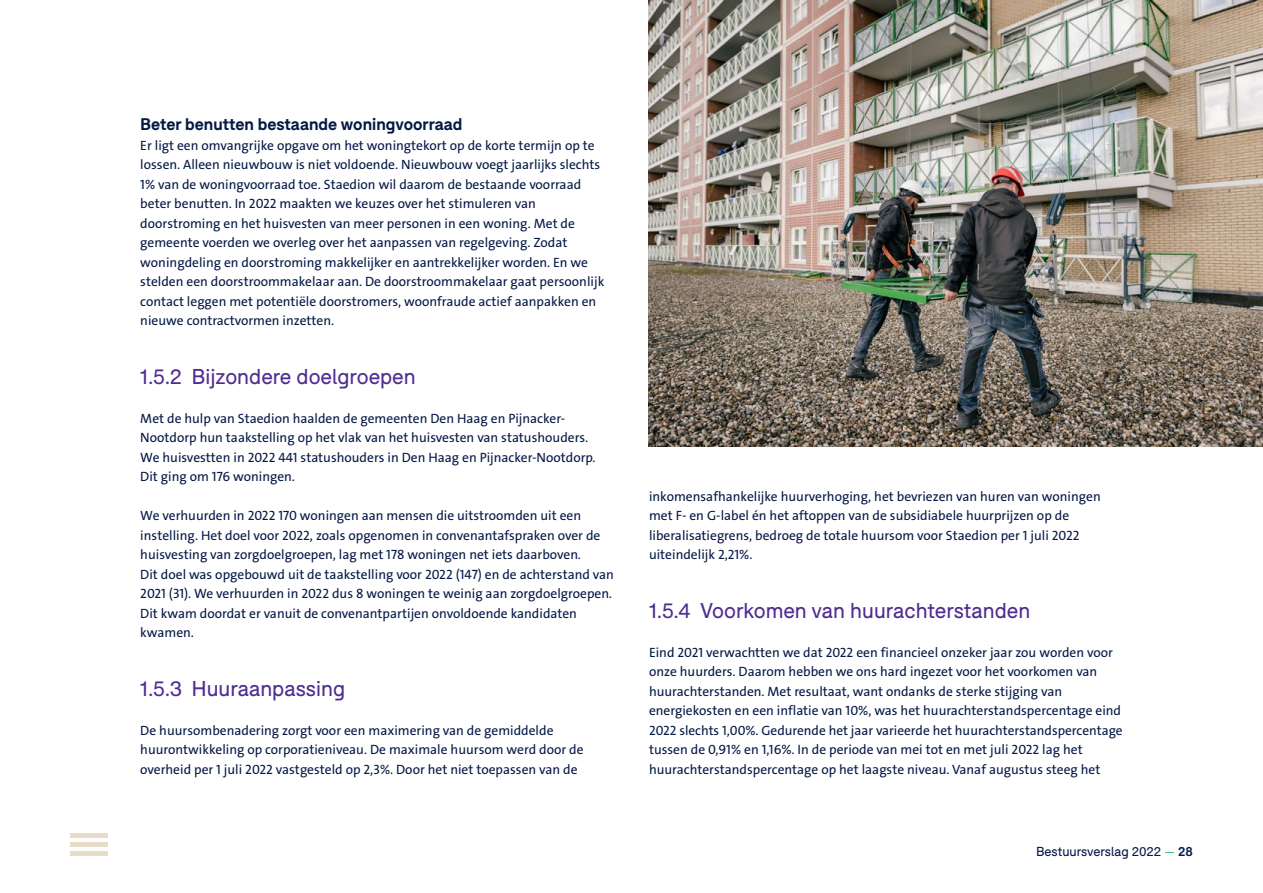
<style>
.page{position:relative;width:1263px;height:893px;background:#fff}
.page>*{position:absolute;margin:0;border:0;box-sizing:border-box;transform-origin:0 0}
.Subparagraafkop{font:21px "F37 Bolton";color:#502d91}
.Tussenkop{font:700 16.5px "F37 Bolton";color:#051946}
.Broodtekst{font:13.5px/19.5px "The Sans LP5 Plain";color:#051946}
.t1{font:12.75px "F37 Bolton";color:#051946}
.s1{color:#46b97d}
.s2{font-weight:700}
</style>
<div class="page">
<img style="left:649px;top:0;width:614px;height:446px">
<div style="left:70px;top:833px;width:37px;height:5px;background:#e6dcc8"></div>
<div style="left:70px;top:842px;width:37px;height:5px;background:#e6dcc8"></div>
<div style="left:70px;top:851px;width:37px;height:5px;background:#e6dcc8"></div>
<p class="Tussenkop" style="left:140px;top:114px;width:324px">Beter benutten bestaande woningvoorraad</p>
<p class="Broodtekst" style="left:140px;top:135px;width:465px">Er ligt een omvangrijke opgave om het woningtekort op de korte termijn op te lossen. Alleen nieuwbouw is niet voldoende. Nieuwbouw voegt jaarlijks slechts 1% van de woningvoorraad toe. Staedion wil daarom de bestaande voorraad beter benutten. In 2022 maakten we keuzes over het stimuleren van doorstroming en het huisvesten van meer personen in een woning. Met de gemeente voerden we overleg over het aanpassen van regelgeving. Zodat woningdeling en doorstroming makkelijker en aantrekkelijker worden. En we stelden een doorstroommakelaar aan. De doorstroommakelaar gaat persoonlijk contact leggen met potentiële doorstromers, woonfraude actief aanpakken en nieuwe contractvormen inzetten.</p>
<p class="Subparagraafkop" style="left:140px;top:364px;width:277px">1.5.2 Bijzondere doelgroepen</p>
<p class="Broodtekst" style="left:140px;top:408px;width:457px">Met de hulp van Staedion haalden de gemeenten Den Haag en Pijnacker-Nootdorp hun taakstelling op het vlak van het huisvesten van statushouders.<br>We huisvestten in 2022 441 statushouders in Den Haag en Pijnacker-Nootdorp.<br>Dit ging om 176 woningen.</p>
<p class="Broodtekst" style="left:140px;top:506px;width:475px">We verhuurden in 2022 170 woningen aan mensen die uitstroomden uit een instelling. Het doel voor 2022, zoals opgenomen in convenantafspraken over de huisvesting van zorgdoelgroepen, lag met 178 woningen net iets daarboven.<br>Dit doel was opgebouwd uit de taakstelling voor 2022 (147) en de achterstand van 2021 (31). We verhuurden in 2022 dus 8 woningen te weinig aan zorgdoelgroepen.<br>Dit kwam doordat er vanuit de convenantpartijen onvoldoende kandidaten kwamen.</p>
<p class="Subparagraafkop" style="left:140px;top:676px;width:206px">1.5.3 Huuraanpassing</p>
<p class="Broodtekst" style="left:140px;top:720px;width:445px">De huursombenadering zorgt voor een maximering van de gemiddelde huurontwikkeling op corporatieniveau. De maximale huursom werd door de overheid per 1 juli 2022 vastgesteld op 2,3%. Door het niet toepassen van de</p>
<p class="Broodtekst" style="left:649px;top:486px;width:453px">inkomensafhankelijke huurverhoging, het bevriezen van huren van woningen met F- en G-label én het aftoppen van de subsidiabele huurprijzen op de liberalisatiegrens, bedroeg de totale huursom voor Staedion per 1 juli 2022 uiteindelijk 2,21%.</p>
<p class="Subparagraafkop" style="left:649px;top:598px;width:383px">1.5.4 Voorkomen van huurachterstanden</p>
<p class="Broodtekst" style="left:649px;top:642px;width:475px">Eind 2021 verwachtten we dat 2022 een financieel onzeker jaar zou worden voor onze huurders. Daarom hebben we ons hard ingezet voor het voorkomen van huurachterstanden. Met resultaat, want ondanks de sterke stijging van energiekosten en een inflatie van 10%, was het huurachterstandspercentage eind 2022 slechts 1,00%. Gedurende het jaar varieerde het huurachterstandspercentage tussen de 0,91% en 1,16%. In de periode van mei tot en met juli 2022 lag het huurachterstandspercentage op het laagste niveau. Vanaf augustus steeg het</p>
<p class="t1" style="left:1036px;top:843px;width:158px">Bestuursverslag 2022 <span class="s1">—</span> <span class="s2">28</span></p>
</div>
